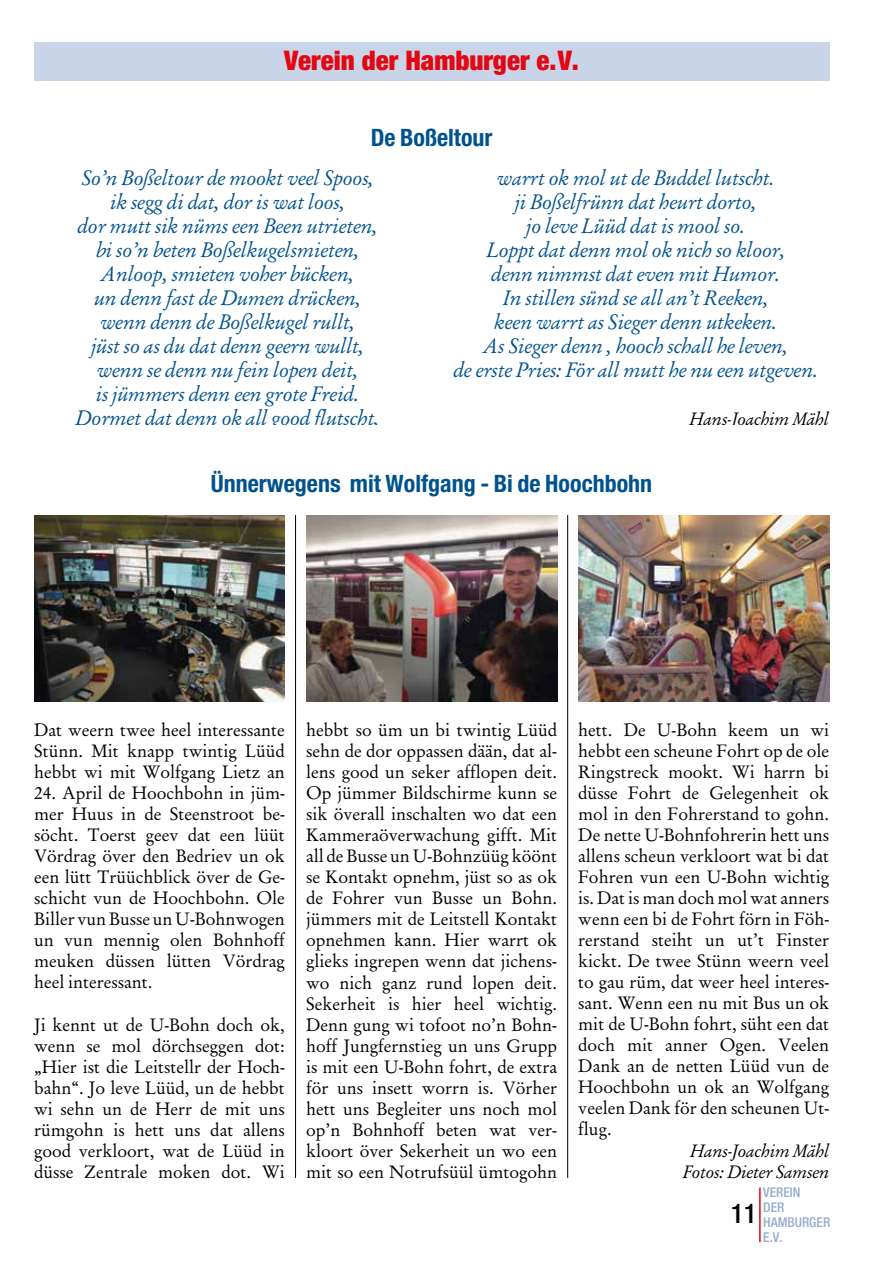
<style>
.page{position:relative;width:893px;height:1263px;background:#fff}
.page>*{position:absolute;margin:0;border:0;box-sizing:border-box;transform-origin:0 0}
.t1{font:900 condensed 27px "Helvetica Neue";color:#e30613}
.t2{font:500 condensed 27px "Helvetica Neue";color:#000}
.t3{font:700 condensed 24px "Helvetica Neue";color:#00528d}
.t4{font:italic 21px/24px "AT Garamond";color:#00528d;text-align:center}
.t5{font:18px/21px "AT Garamond Antiqua";color:#000;text-align:justify}
.t6{font:italic 18px/21.6px "AT Garamond";color:#000;text-align:center}
.t7{font:500 condensed 13.5px/15px "Helvetica Neue";color:#96add0}
</style>
<div class="page">
<hr style="left:567px;top:128px;width:1px;height:1050px;background:#000">
<hr style="left:295px;top:128px;width:1px;height:1050px;background:#000">
<div style="left:34px;top:43px;width:795px;height:38px;background:#cad4e8"></div>
<hr style="left:759px;top:1187px;width:2px;height:55px;background:#e30613">
<div style="left:34px;top:128px;width:795px;height:42px;background:#fff"></div>
<img style="left:34px;top:515px;width:251px;height:187px">
<img style="left:306px;top:515px;width:251px;height:187px">
<img style="left:578px;top:515px;width:251px;height:187px">
<div style="left:34px;top:170px;width:795px;height:255px;background:#fff"></div>
<h1 class="t1" style="left:284px;top:44px;width:296px">Verein der Hamburger e.V.</h1>
<h2 class="t3" style="left:371px;top:123px;width:123px">De Boßeltour</h2>
<p class="t4" style="left:76px;top:165px;width:305px">So’n Boßeltour de mookt veel Spoos, ik segg di dat, dor is wat loos,<br>dor mutt sik nüms een Been utrieten, bi so’n beten Boßelkugelsmieten,<br>Anloop, smieten voher bücken,<br>un denn fast de Dumen drücken, wenn denn de Boßelkugel rullt,<br>jüst so as du dat denn geern wullt, wenn se denn nu fein lopen deit,<br>is jümmers denn een grote Freid.<br>Dormet dat denn ok all good flutscht,</p>
<p class="t4" style="left:453px;top:165px;width:366px">warrt ok mol ut de Buddel lutscht.<br>ji Boßelfrünn dat heurt dorto,<br>jo leve Lüüd dat is mool so.<br>Loppt dat denn mol ok nich so kloor,<br>denn nimmst dat even mit Humor.<br>In stillen sünd se all an’t Reeken,<br>keen warrt as Sieger denn utkeken.<br>As Sieger denn , hooch schall he leven,<br>de erste Pries: För all mutt he nu een utgeven.</p>
<p class="t6" style="left:690px;top:407px;width:141px">Hans-Joachim Mähl</p>
<h2 class="t3" style="left:211px;top:469px;width:443px">Ünnerwegens mit Wolfgang - Bi de Hoochbohn</h2>
<p class="t5" style="left:34px;top:718px;width:252px">Dat weern twee heel interessante Stünn. Mit knapp twintig Lüüd hebbt wi mit Wolfgang Lietz an</p>
<p class="t5" style="left:34px;top:781px;width:252px">24. April de Hoochbohn in jüm&shy;mer Huus in de Steenstroot be&shy;söcht. Toerst geev dat een lüüt Vördrag över den Bedriev un ok een lütt Trüüchblick över de Ge&shy;schicht vun de Hoochbohn. Ole Biller vun Busse un U-Bohnwogen un vun mennig olen Bohnhoff meuken düssen lütten Vördrag heel interessant.</p>
<p class="t5" style="left:34px;top:1013px;width:252px">Ji kennt ut de U-Bohn doch ok, wenn se mol dörchseggen dot: „Hier ist die Leitstellr der Hoch&shy;bahn“. Jo leve Lüüd, un de hebbt wi sehn un de Herr de mit uns rümgohn is hett uns dat allens good verkloort, wat de Lüüd in düsse Zentrale moken dot. Wi</p>
<p class="t5" style="left:306px;top:718px;width:252px">hebbt so üm un bi twintig Lüüd sehn de dor oppassen dään, dat al&shy;lens good un seker afflopen deit.<br>Op jümmer Bildschirme kunn se sik överall inschalten wo dat een Kammeraöverwachung gifft. Mit all de Busse un U-Bohnzüüg köönt se Kontakt opnehm, jüst so as ok de Fohrer vun Busse un Bohn. jümmers mit de Leitstell Kontakt opnehmen kann. Hier warrt ok glieks ingrepen wenn dat jichens&shy;wo nich ganz rund lopen deit.<br>Sekerheit is hier heel wichtig.<br>Denn gung wi tofoot no’n Bohn&shy;hoff Jungfernstieg un uns Grupp is mit een U-Bohn fohrt, de extra för uns insett worrn is. Vörher hett uns Begleiter uns noch mol op’n Bohnhoff beten wat ver&shy;kloort över Sekerheit un wo een mit so een Notrufsüül ümtogohn</p>
<p class="t5" style="left:578px;top:718px;width:252px">hett. De U-Bohn keem un wi hebbt een scheune Fohrt op de ole Ringstreck mookt. Wi harrn bi düsse Fohrt de Gelegenheit ok mol in den Fohrerstand to gohn.<br>De nette U-Bohnfohrerin hett uns allens scheun verkloort wat bi dat Fohren vun een U-Bohn wichtig is. Dat is man doch mol wat anners wenn een bi de Fohrt förn in Föh&shy;rerstand steiht un ut’t Finster kickt. De twee Stünn weern veel to gau rüm, dat weer heel interes&shy;sant. Wenn een nu mit Bus un ok mit de U-Bohn fohrt, süht een dat doch mit anner Ogen. Veelen Dank an de netten Lüüd vun de Hoochbohn un ok an Wolfgang veelen Dank för den scheunen Ut&shy;flug.</p>
<p class="t6" style="left:683px;top:1139px;width:148px">Hans-Joachim Mähl<br>Fotos: Dieter Samsen</p>
<h1 class="t2" style="left:731px;top:1198px;width:27px">11</h1>
<p class="t7" style="left:763px;top:1184px;width:69px">VEREIN<br>DER<br>HAMBURGER<br>E.V.</p>
</div>
